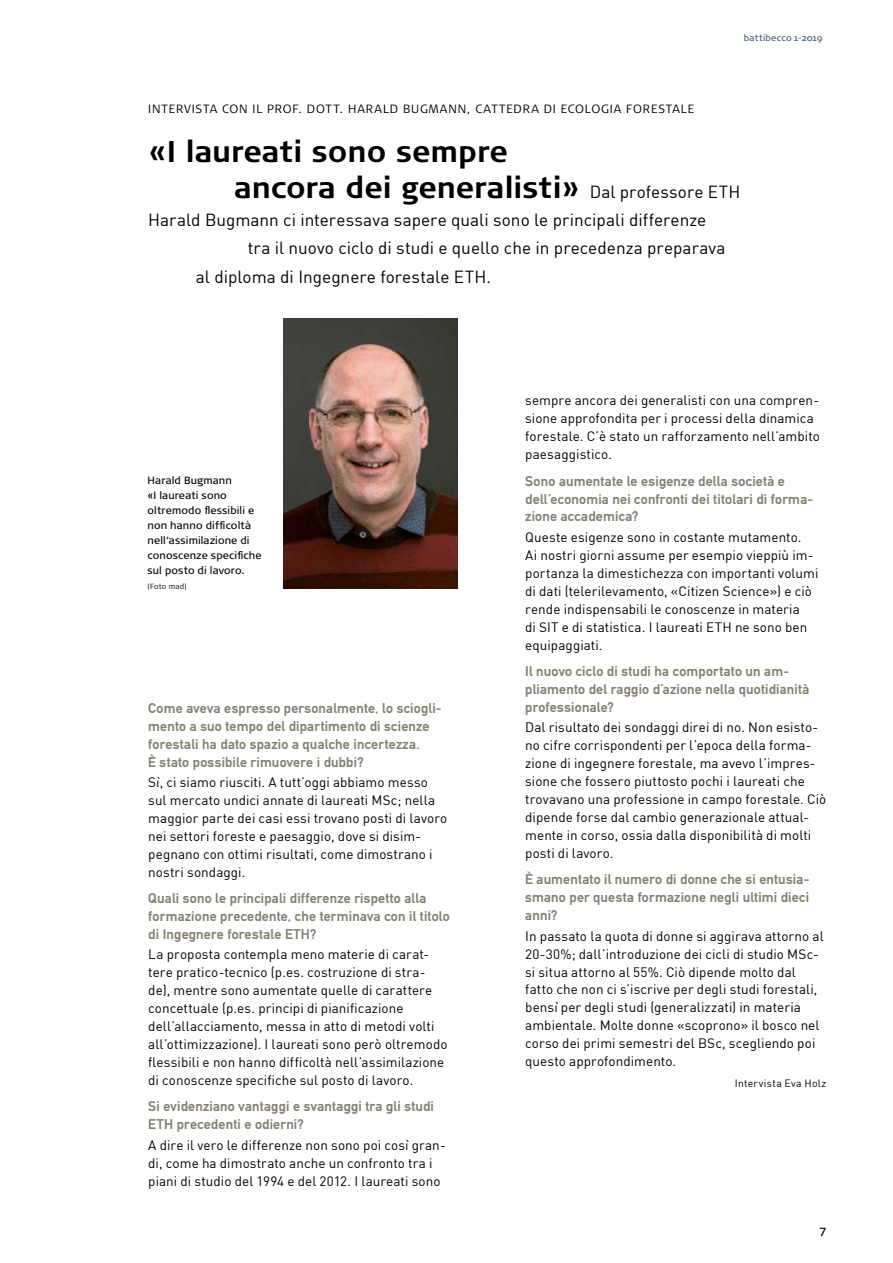
<style>
.page{position:relative;width:893px;height:1263px;background:#fff}
.page>*{position:absolute;margin:0;border:0;box-sizing:border-box;transform-origin:0 0}
.t1{font:700 29.85px/35.8px "Signa Normal";color:#000}
.t2{font:17.25px "DIN";color:#000}
.t3{font:700 13.95px/18px "DIN Mittelschrift";letter-spacing:.02em;color:#868073}
.t4{font:13.5px/18px "DIN";letter-spacing:.005em;color:#000}
.t5{font:300 12px "Signa Normal";letter-spacing:.07em;color:#000}
.t6{font:12px "Signa Normal";color:#000}
.t7{font:10.5px/15px "Signa Normal";letter-spacing:.01em;color:#000}
.t8{font:10.5px "DIN";letter-spacing:.03em;color:#000}
.t9{font:9px "Signa Normal";letter-spacing:.025em;color:#425a75}
.t10{font:300 7.5px "Signa Normal";letter-spacing:.015em;color:#000}
.s1{font-family:"DIN";font-weight:400;font-size:17.25px}
</style>
<div class="page">
<img style="left:284px;top:319px;width:173px;height:270px">
<p class="t5" style="left:148px;top:102px;width:547px">INTERVISTA CON IL PROF. DOTT. HARALD BUGMANN, CATTEDRA DI ECOLOGIA FORESTALE</p>
<p class="t9" style="left:744px;top:33px;width:80px">battibecco 1-2019</p>
<h1 class="t1" style="left:234px;top:133px;width:508px;text-indent:-86px">«I laureati sono sempre<br>ancora dei generalisti» <span class="s1">Dal professore ETH</span></h1>
<p class="t2" style="left:148px;top:209px;width:559px">Harald Bugmann ci interessava sapere quali sono le principali differenze</p>
<p class="t2" style="left:248px;top:237px;width:479px">tra il nuovo ciclo di studi e quello che in precedenza preparava</p>
<p class="t2" style="left:196px;top:266px;width:297px">al diploma di Ingegnere forestale ETH.</p>
<p class="t7" style="left:148px;top:473px;width:115px">Harald Bugmann<br>«I laureati sono oltremodo flessibili e non hanno difficoltà nell‘assimilazione di conoscenze specifiche sul posto di lavoro.</p>
<p class="t10" style="left:148px;top:582px;width:41px">(Foto mad)</p>
<p class="t3" style="left:148px;top:699px;width:295px">Come aveva espresso personalmente, lo sciogli&shy;mento a suo tempo del dipartimento di scienze forestali ha dato spazio a qualche incertezza.<br>È stato possibile rimuovere i dubbi?</p>
<p class="t4" style="left:148px;top:773px;width:301px">Sì, ci siamo riusciti. A tutt’oggi abbiamo messo sul mercato undici annate di laureati MSc; nella maggior parte dei casi essi trovano posti di lavoro nei settori foreste e paesaggio, dove si disim&shy;pegnano con ottimi risultati, come dimostrano i nostri sondaggi.</p>
<p class="t3" style="left:148px;top:889px;width:303px">Quali sono le principali differenze rispetto alla formazione precedente, che terminava con il titolo di Ingegnere forestale ETH?</p>
<p class="t4" style="left:148px;top:945px;width:301px">La proposta contempla meno materie di carat&shy;tere pratico-tecnico (p.es. costruzione di stra&shy;de), mentre sono aumentate quelle di carattere concettuale (p.es. principi di pianificazione dell’allacciamento, messa in atto di metodi volti all’ottimizzazione). I laureati sono però oltremodo flessibili e non hanno difficoltà nell’assimilazione di conoscenze specifiche sul posto di lavoro.</p>
<p class="t3" style="left:148px;top:1097px;width:287px">Si evidenziano vantaggi e svantaggi tra gli studi<br>ETH precedenti e odierni?</p>
<p class="t4" style="left:148px;top:1136px;width:299px">A dire il vero le differenze non sono poi così gran&shy;di, come ha dimostrato anche un confronto tra i piani di studio del 1994 e del 2012. I laureati sono</p>
<p class="t4" style="left:525px;top:391px;width:296px">sempre ancora dei generalisti con una compren&shy;sione approfondita per i processi della dinamica forestale. C’è stato un rafforzamento nell’ambito paesaggistico.</p>
<p class="t3" style="left:525px;top:472px;width:289px">Sono aumentate le esigenze della società e dell’economia nei confronti dei titolari di forma&shy;zione accademica?</p>
<p class="t4" style="left:525px;top:528px;width:295px">Queste esigenze sono in costante mutamento.<br>Ai nostri giorni assume per esempio vieppiù im&shy;portanza la dimestichezza con importanti volumi di dati (telerilevamento, «Citizen Science») e ciò rende indispensabili le conoscenze in materia<br>di SIT e di statistica. I laureati ETH ne sono ben equipaggiati.</p>
<p class="t3" style="left:525px;top:662px;width:286px">Il nuovo ciclo di studi ha comportato un am&shy;pliamento del raggio d’azione nella quotidianità professionale?</p>
<p class="t4" style="left:525px;top:718px;width:303px">Dal risultato dei sondaggi direi di no. Non esisto&shy;no cifre corrispondenti per l’epoca della forma&shy;zione di ingegnere forestale, ma avevo l’impres&shy;sione che fossero piuttosto pochi i laureati che trovavano una professione in campo forestale. Ciò dipende forse dal cambio generazionale attual&shy;mente in corso, ossia dalla disponibilità di molti posti di lavoro.</p>
<p class="t3" style="left:525px;top:870px;width:286px;text-align:justify">È aumentato il numero di donne che si entusia&shy;smano per questa formazione negli ultimi dieci anni?</p>
<p class="t4" style="left:525px;top:926px;width:300px">In passato la quota di donne si aggirava attorno al 20-30%; dall’introduzione dei cicli di studio MSc&shy;si situa attorno al 55%. Ciò dipende molto dal fatto che non ci s’iscrive per degli studi forestali, bensì per degli studi (generalizzati) in materia ambientale. Molte donne «scoprono» il bosco nel corso dei primi semestri del BSc, scegliendo poi questo approfondimento.</p>
<p class="t8" style="left:735px;top:1076px;width:93px">Intervista Eva Holz</p>
<p class="t6" style="left:820px;top:1223px;width:8px">7</p>
</div>
